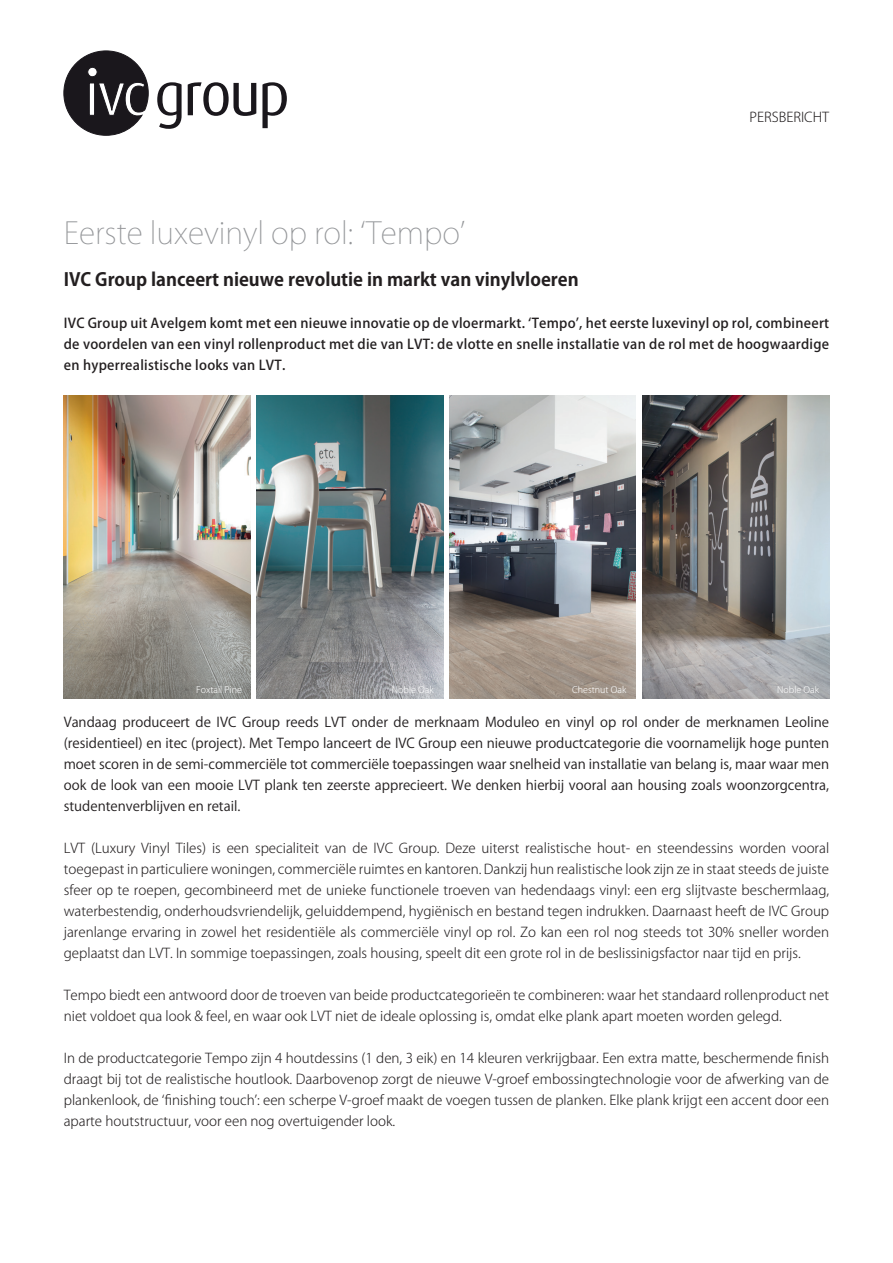
<style>
.page{position:relative;width:893px;height:1263px;background:#fff}
.page>*{position:absolute;margin:0;border:0;box-sizing:border-box;transform-origin:0 0}
.t1{font:200 30px "Koz Go Pro";color:#939598}
.t2{font:700 18px "Koz Go Pro";color:#231f20}
.t3{font:300 13.5px/21px "Koz Go Pro";color:#231f20;text-align:justify}
.t4{font:13.5px/21px "Koz Go Pro";color:#231f20;text-align:justify}
.t5{font:500 13.5px/21px "Koz Go Pro";letter-spacing:.02em;color:#231f20;text-align:justify}
.t6{font:300 9px "Koz Go Pro";color:#fff}
</style>
<div class="page">
<svg style="left:157px;top:82px;width:25px;height:47px"></svg>
<svg style="left:188px;top:82px;width:68px;height:34px"></svg>
<svg style="left:262px;top:82px;width:25px;height:46px"></svg>
<svg style="left:64px;top:51px;width:84px;height:84px"></svg>
<img style="left:64px;top:395px;width:186px;height:304px">
<img style="left:256px;top:395px;width:187px;height:304px">
<img style="left:449px;top:395px;width:187px;height:304px">
<img style="left:642px;top:395px;width:187px;height:304px">
<p class="t3" style="left:749px;top:107px;width:81px">PERSBERICHT</p>
<p class="t1" style="left:64px;top:213px;width:403px">Eerste luxevinyl op rol: ‘Tempo’</p>
<p class="t2" style="left:64px;top:268px;width:516px">IVC Group lanceert nieuwe revolutie in markt van vinylvloeren</p>
<p class="t5" style="left:64px;top:313px;width:767px">IVC Group uit Avelgem komt met een nieuwe innovatie op de vloermarkt. ‘Tempo’, het eerste luxevinyl op rol, combineert de voordelen van een vinyl rollenproduct met die van LVT: de vlotte en snelle installatie van de rol met de hoogwaardige en hyperrealistische looks van LVT.</p>
<p class="t6" style="left:196px;top:684px;width:47px">Foxtail Pine</p>
<p class="t6" style="left:392px;top:684px;width:43px">Noble Oak</p>
<p class="t6" style="left:572px;top:684px;width:56px">Chestnut Oak</p>
<p class="t6" style="left:777px;top:684px;width:43px">Noble Oak</p>
<p class="t4" style="left:64px;top:712px;width:767px">Vandaag produceert de IVC Group reeds LVT onder de merknaam Moduleo en vinyl op rol onder de merknamen Leoline (residentieel) en itec (project). Met Tempo lanceert de IVC Group een nieuwe productcategorie die voornamelijk hoge punten moet scoren in de semi-commerciële tot commerciële toepassingen waar snelheid van installatie van belang is, maar waar men ook de look van een mooie LVT plank ten zeerste apprecieert. We denken hierbij vooral aan housing zoals woonzorgcentra, studentenverblijven en retail.</p>
<p class="t3" style="left:64px;top:837px;width:767px">LVT (Luxury Vinyl Tiles) is een specialiteit van de IVC Group. Deze uiterst realistische hout- en steendessins worden vooral toegepast in particuliere woningen, commerciële ruimtes en kantoren. Dankzij hun realistische look zijn ze in staat steeds de juiste sfeer op te roepen, gecombineerd met de unieke functionele troeven van hedendaags vinyl: een erg slijtvaste beschermlaag, waterbestendig, onderhoudsvriendelijk, geluiddempend, hygiënisch en bestand tegen indrukken. Daarnaast heeft de IVC Group jarenlange ervaring in zowel het residentiële als commerciële vinyl op rol. Zo kan een rol nog steeds tot 30% sneller worden geplaatst dan LVT. In sommige toepassingen, zoals housing, speelt dit een grote rol in de beslissinigsfactor naar tijd en prijs.</p>
<p class="t3" style="left:64px;top:984px;width:767px">Tempo biedt een antwoord door de troeven van beide productcategorieën te combineren: waar het standaard rollenproduct net niet voldoet qua look &amp; feel, en waar ook LVT niet de ideale oplossing is, omdat elke plank apart moeten worden gelegd.</p>
<p class="t3" style="left:64px;top:1047px;width:767px">In de productcategorie Tempo zijn 4 houtdessins (1 den, 3 eik) en 14 kleuren verkrijgbaar. Een extra matte, beschermende finish draagt bij tot de realistische houtlook. Daarbovenop zorgt de nieuwe V-groef embossingtechnologie voor de afwerking van de plankenlook, de ‘finishing touch’: een scherpe V-groef maakt de voegen tussen de planken. Elke plank krijgt een accent door een aparte houtstructuur, voor een nog overtuigender look.</p>
</div>
